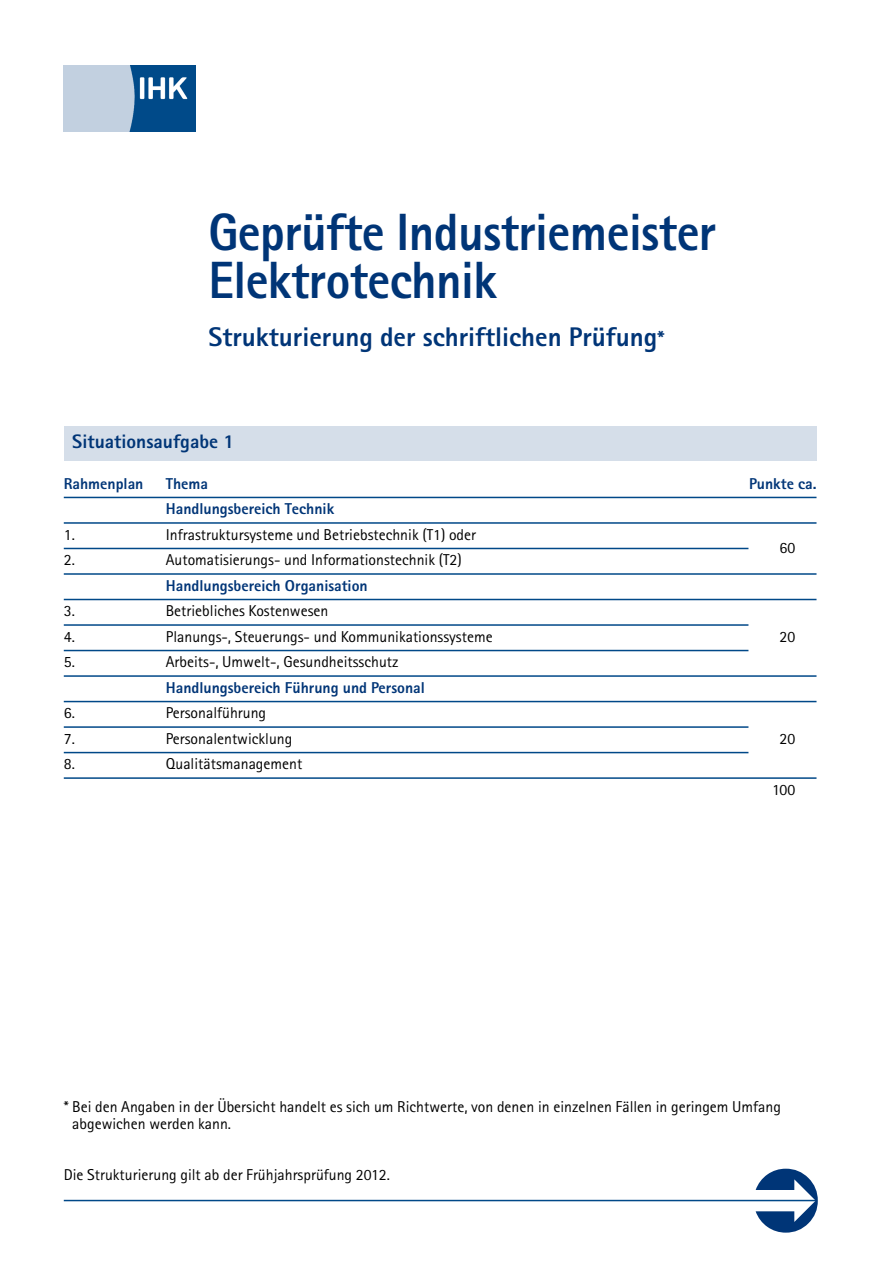
<style>
.page{position:relative;width:893px;height:1263px;background:#fff}
.page>*{position:absolute;margin:0;border:0;box-sizing:border-box;transform-origin:0 0}
.t1{font:800 52.5px/48px "Rotis Sans Serif";letter-spacing:-.01em;color:#003577;scale:.94 1}
.t2{font:800 27px "Rotis Sans Serif";color:#003577}
.t3{font:800 19.5px "Rotis Sans Serif";color:#003577}
.t4{font:15.75px/17px "Rotis Sans Serif";color:#000}
.t5{font:800 15.75px "Rotis Sans Serif";color:#003577}
.s1{font-size:22.2px}
</style>
<div class="page">
<img style="left:64px;top:65px;width:132px;height:66px">
<div style="left:64px;top:427px;width:752px;height:34px;background:#d5dee9"></div>
<svg style="left:63px;top:496px;width:754px;height:3px;background:#7fa3c3"></svg>
<svg style="left:63px;top:522px;width:754px;height:2px;background:#3f74a5"></svg>
<svg style="left:63px;top:547px;width:686px;height:3px;background:#7fa3c3"></svg>
<hr style="left:63px;top:573px;width:754px;height:2px;background:#3f75a5">
<svg style="left:63px;top:598px;width:754px;height:3px;background:#7fa3c3"></svg>
<svg style="left:63px;top:624px;width:686px;height:2px"></svg>
<svg style="left:63px;top:649px;width:686px;height:3px;background:#7fa3c3"></svg>
<svg style="left:63px;top:675px;width:754px;height:2px;background:#3f74a5"></svg>
<svg style="left:63px;top:700px;width:754px;height:3px;background:#7fa3c3"></svg>
<svg style="left:63px;top:726px;width:686px;height:2px"></svg>
<svg style="left:63px;top:751px;width:686px;height:3px;background:#7fa3c3"></svg>
<svg style="left:63px;top:777px;width:754px;height:2px;background:#3f75a5"></svg>
<svg style="left:63px;top:1199px;width:754px;height:3px;background:#7fa3c3"></svg>
<h1 class="t1" style="left:208px;top:214px;width:542px">Geprüfte Industriemeister<br>Elektrotechnik</h1>
<h2 class="t2" style="left:208px;top:328px;width:457px">Strukturierung der schriftlichen Prüfung<span class="s1">*</span></h2>
<p class="t3" style="left:72px;top:435px;width:163px">Situationsaufgabe 1</p>
<p class="t5" style="left:64px;top:478px;width:81px">Rahmenplan</p>
<p class="t5" style="left:166px;top:478px;width:44px">Thema</p>
<p class="t5" style="left:749px;top:478px;width:69px">Punkte ca.</p>
<p class="t5" style="left:166px;top:503px;width:170px">Handlungsbereich Technik</p>
<p class="t4" style="left:64px;top:527px;width:13px">1.</p>
<p class="t4" style="left:166px;top:527px;width:312px">Infrastruktursysteme und Betriebstechnik (T1) oder</p>
<p class="t4" style="left:779px;top:541px;width:17px">60</p>
<p class="t4" style="left:64px;top:553px;width:13px">2.</p>
<p class="t4" style="left:166px;top:553px;width:297px">Automatisierungs- und Informationstechnik (T2)</p>
<p class="t5" style="left:166px;top:580px;width:203px">Handlungsbereich Organisation</p>
<p class="t4" style="left:64px;top:604px;width:13px">3.</p>
<p class="t4" style="left:166px;top:604px;width:164px">Betriebliches Kostenwesen</p>
<p class="t4" style="left:64px;top:629px;width:13px">4.</p>
<p class="t4" style="left:166px;top:629px;width:328px">Planungs-, Steuerungs- und Kommunikationssysteme</p>
<p class="t4" style="left:779px;top:629px;width:17px">20</p>
<p class="t4" style="left:64px;top:655px;width:13px">5.</p>
<p class="t4" style="left:166px;top:655px;width:234px">Arbeits-, Umwelt-, Gesundheitsschutz</p>
<p class="t5" style="left:166px;top:682px;width:261px">Handlungsbereich Führung und Personal</p>
<p class="t4" style="left:64px;top:706px;width:13px">6.</p>
<p class="t4" style="left:166px;top:706px;width:102px">Personalführung</p>
<p class="t4" style="left:64px;top:731px;width:13px">7.</p>
<p class="t4" style="left:166px;top:731px;width:128px">Personalentwicklung</p>
<p class="t4" style="left:779px;top:731px;width:17px">20</p>
<p class="t4" style="left:64px;top:757px;width:13px">8.</p>
<p class="t4" style="left:166px;top:757px;width:138px">Qualitätsmanagement</p>
<p class="t4" style="left:772px;top:783px;width:25px">100</p>
<p class="t4" style="left:72px;top:1100px;width:710px;text-indent:-8px">* Bei den Angaben in der Übersicht handelt es sich um Richtwerte, von denen in einzelnen Fällen in geringem Umfang abgewichen werden kann.</p>
<p class="t4" style="left:64px;top:1168px;width:328px">Die Strukturierung gilt ab der Frühjahrsprüfung 2012.</p>
</div>
